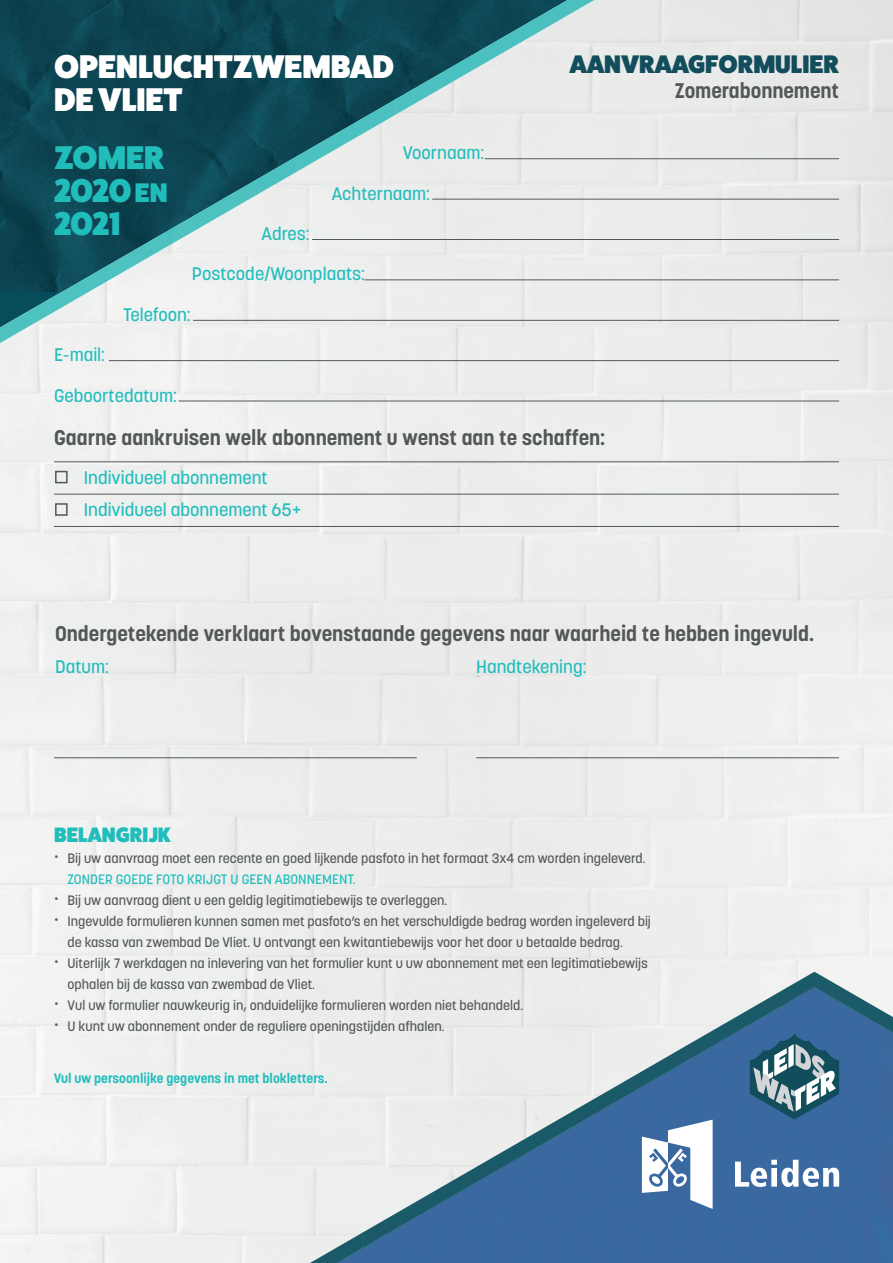
<style>
.page{position:relative;width:893px;height:1263px;background:#fff}
.page>*{position:absolute;margin:0;border:0;box-sizing:border-box;transform-origin:0 0}
.t1{font:800 33px/33px "Fat Frank";color:#fff}
.t2{font:800 33px/33px "Fat Frank";color:#21bdbb;text-align:justify}
.t3{font:800 25.5px "Fat Frank";color:#114d5a}
.t4{font:700 21px "Korolev";color:#535758}
.t5{font:800 21px "Fat Frank";color:#21bdbd}
.t6{font:500 18px/32.2px "Korolev";color:#21bdbd}
.t7{font:500 13.5px "Korolev";color:#535758}
.t8{font:700 13.5px "Korolev";color:#21bdbd}
.t9{font:500 13.5px "Korolev";color:#21bdbd}
.s1{font-size:27px}
.s2{font-size:22.5px}
</style>
<div class="page">
<div style="left:0;top:292px;width:567px;height:35px;background:#edeeee"></div>
<img style="left:0;top:0;width:567px;height:292px">
<img style="left:446px;top:13px;width:99px;height:73px">
<img style="left:545px;top:0;width:49px;height:29px">
<img style="left:396px;top:70px;width:50px;height:44px">
<img style="left:312px;top:99px;width:84px;height:48px">
<img style="left:198px;top:156px;width:99px;height:73px">
<img style="left:297px;top:147px;width:43px;height:25px">
<img style="left:99px;top:213px;width:99px;height:73px">
<img style="left:49px;top:270px;width:50px;height:45px">
<img style="left:0;top:299px;width:50px;height:44px">
<img style="left:337px;top:987px;width:556px;height:276px">
<img style="left:681px;top:987px;width:106px;height:77px">
<img style="left:787px;top:972px;width:106px;height:48px">
<img style="left:628px;top:1049px;width:53px;height:46px">
<img style="left:871px;top:1020px;width:22px;height:13px">
<img style="left:522px;top:1079px;width:106px;height:77px">
<img style="left:469px;top:1140px;width:53px;height:47px">
<img style="left:363px;top:1171px;width:106px;height:77px">
<img style="left:310px;top:1232px;width:53px;height:31px">
<svg style="left:642px;top:1119px;width:71px;height:90px"></svg>
<svg style="left:735px;top:1160px;width:104px;height:27px"></svg>
<svg style="left:750px;top:1034px;width:89px;height:85px;background:#588096"></svg>
<div style="left:55px;top:471px;width:13px;height:12px;border:2px solid #535758"></div>
<div style="left:55px;top:503px;width:13px;height:13px;border:2px solid #535758"></div>
<hr style="left:54px;top:526px;width:785px;height:1px;background:#535758">
<hr style="left:54px;top:494px;width:785px;height:1px;background:#535758">
<hr style="left:54px;top:461px;width:785px;height:1px;background:#535758">
<hr style="left:109px;top:360px;width:730px;height:1px;background:#545859">
<hr style="left:179px;top:401px;width:660px;height:1px;background:#545859">
<hr style="left:193px;top:320px;width:646px;height:1px;background:#545859">
<hr style="left:365px;top:279px;width:474px;height:1px;background:#545859">
<hr style="left:312px;top:239px;width:527px;height:1px;background:#545859">
<hr style="left:432px;top:199px;width:407px;height:1px;background:#545859">
<hr style="left:485px;top:158px;width:354px;height:1px;background:#545859">
<hr style="left:54px;top:757px;width:363px;height:1px;background:#535758">
<hr style="left:476px;top:757px;width:363px;height:1px;background:#535758">
<h1 class="t1" style="left:54px;top:50px;width:341px">OPENLUCHTZWEMBAD<br>DE VLIET</h1>
<h1 class="t2" style="left:54px;top:142px;width:115px">ZOMER 2020 <span class="s1">EN </span>2021</h1>
<h3 class="t6" style="left:403px;top:137px;width:83px">Voornaam:</h3>
<h3 class="t6" style="left:332px;top:177px;width:100px">Achternaam:</h3>
<h3 class="t6" style="left:262px;top:217px;width:50px">Adres:</h3>
<h3 class="t6" style="left:192px;top:258px;width:175px">Postcode/Woonplaats:</h3>
<h3 class="t6" style="left:123px;top:298px;width:69px">Telefoon:</h3>
<h3 class="t6" style="left:54px;top:339px;width:53px">E-mail:</h3>
<h3 class="t6" style="left:54px;top:379px;width:124px">Geboortedatum:</h3>
<h2 class="t3" style="left:570px;top:50px;width:271px">AANVRAAGFORMULIER</h2>
<h3 class="t4" style="left:675px;top:77px;width:166px">Zomerabonnement</h3>
<h3 class="t4" style="left:54px;top:425px;width:553px">Gaarne aankruisen welk abonnement u wenst aan te schaffen:</h3>
<h3 class="t6" style="left:84px;top:461px;width:219px">Individueel abonnement<br>Individueel abonnement 65+</h3>
<h3 class="t4" style="left:55px;top:620px;width:761px">Ondergetekende verklaart bovenstaande gegevens naar waarheid te hebben ingevuld.</h3>
<h3 class="t6" style="left:55px;top:650px;width:55px">Datum:</h3>
<h3 class="t6" style="left:476px;top:650px;width:112px">Handtekening:</h3>
<h3 class="t5" style="left:54px;top:822px;width:119px">BELANGRIJK</h3>
<p class="t7" style="left:54px;top:849px;width:593px"><span class="s2">·</span> Bij uw aanvraag moet een recente en goed lijkende pasfoto in het formaat 3x4 cm worden ingeleverd.</p>
<p class="t9" style="left:67px;top:870px;width:290px">ZONDER GOEDE FOTO KRIJGT U GEEN ABONNEMENT.</p>
<p class="t7" style="left:54px;top:891px;width:395px"><span class="s2">·</span> Bij uw aanvraag dient u een geldig legitimatiebewijs te overleggen.</p>
<p class="t7" style="left:54px;top:912px;width:598px"><span class="s2">·</span> Ingevulde formulieren kunnen samen met pasfoto’s en het verschuldigde bedrag worden ingeleverd bij</p>
<p class="t7" style="left:67px;top:933px;width:557px">de kassa van zwembad De Vliet. U ontvangt een kwitantiebewijs voor het door u betaalde bedrag.</p>
<p class="t7" style="left:54px;top:954px;width:595px"><span class="s2">·</span> Uiterlijk 7 werkdagen na inlevering van het formulier kunt u uw abonnement met een legitimatiebewijs</p>
<p class="t7" style="left:67px;top:975px;width:249px">ophalen bij de kassa van zwembad de Vliet.</p>
<p class="t7" style="left:54px;top:996px;width:471px"><span class="s2">·</span> Vul uw formulier nauwkeurig in, onduidelijke formulieren worden niet behandeld.</p>
<p class="t7" style="left:54px;top:1017px;width:392px"><span class="s2">·</span> U kunt uw abonnement onder de reguliere openingstijden afhalen.</p>
<p class="t8" style="left:54px;top:1070px;width:275px">Vul uw persoonlijke gegevens in met blokletters.</p>
</div>
